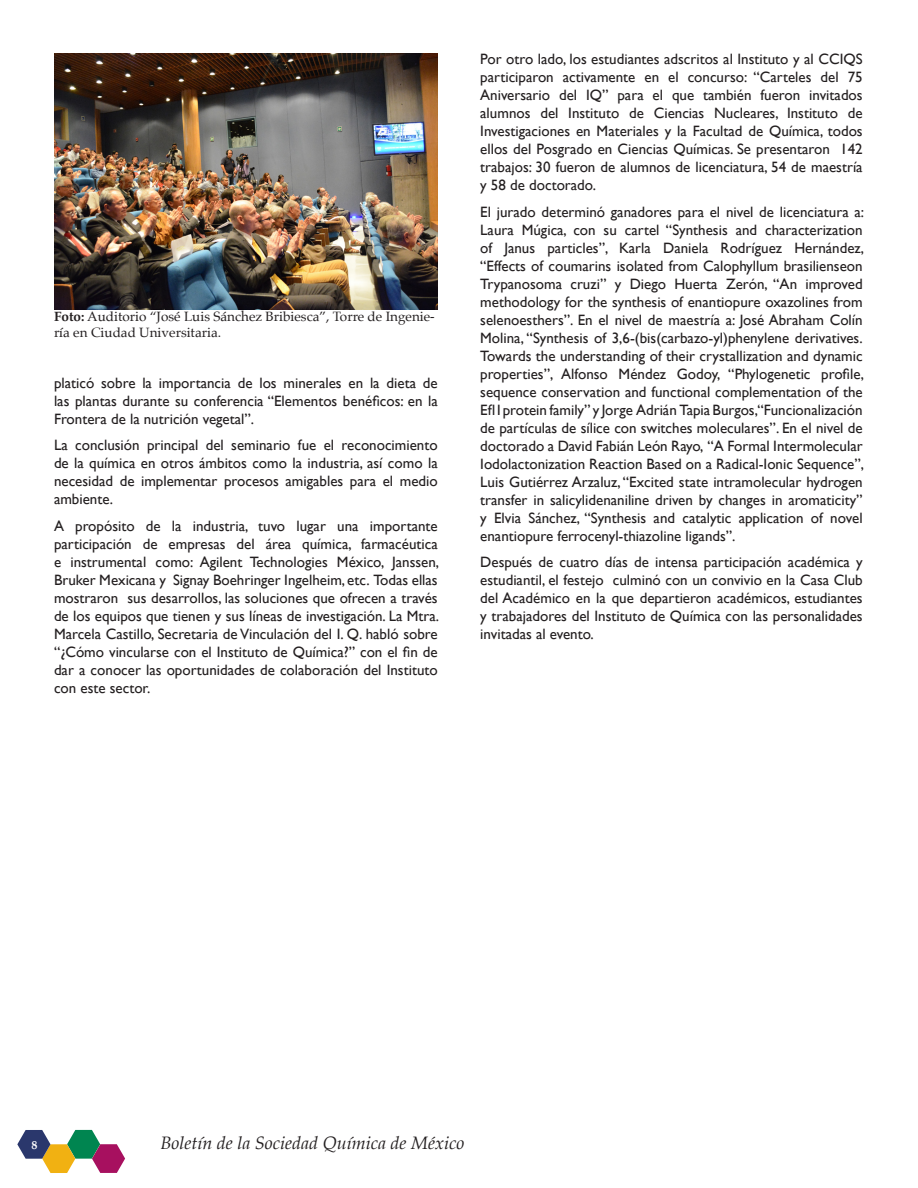
<style>
.page{position:relative;width:918px;height:1188px;background:#fff}
.page>*{position:absolute;margin:0;border:0;box-sizing:border-box;transform-origin:0 0}
.t1{font:italic 18px "Palatino";color:#231f20}
.Cuerpo{font:15px/18px "Gill Sans";color:#231f20;text-align:justify}
.Credito_graficos{font:13.5px/16.2px "Palatino";color:#231f20}
.t2{font:700 12px "Palatino";color:#fff}
.s1{font-weight:700}
</style>
<div class="page">
<svg style="left:17px;top:1130px;width:108px;height:43px"></svg>
<img style="left:54px;top:54px;width:384px;height:256px">
<p class="Credito_graficos" style="left:54px;top:308px;width:382px"><span class="s1">Foto:</span> Auditorio “José Luis Sánchez Bribiesca”, Torre de Ingenie&shy;ría en Ciudad Universitaria.</p>
<p class="Cuerpo" style="left:54px;top:374px;width:385px">platicó sobre la importancia de los minerales en la dieta de las plantas durante su conferencia “Elementos benéficos: en la Frontera de la nutrición vegetal”.</p>
<p class="Cuerpo" style="left:54px;top:436px;width:385px">La conclusión principal del seminario fue el reconocimiento de la química en otros ámbitos como la industria, así como la necesidad de implementar procesos amigables para el medio ambiente.</p>
<p class="Cuerpo" style="left:54px;top:517px;width:387px">A propósito de la industria, tuvo lugar una importante participación de empresas del área química, farmacéutica e instrumental como: Agilent Technologies México, Janssen, Bruker Mexicana y Signay Boehringer Ingelheim, etc. Todas ellas mostraron sus desarrollos, las soluciones que ofrecen a través de los equipos que tienen y sus líneas de investigación. La Mtra.<br>Marcela Castillo, Secretaria de Vinculación del I. Q. habló sobre “¿Cómo vincularse con el Instituto de Química?” con el fin de dar a conocer las oportunidades de colaboración del Instituto con este sector.</p>
<p class="Cuerpo" style="left:480px;top:50px;width:384px">Por otro lado, los estudiantes adscritos al Instituto y al CCIQS participaron activamente en el concurso: “Carteles del 75<br>Aniversario del IQ” para el que también fueron invitados alumnos del Instituto de Ciencias Nucleares, Instituto de Investigaciones en Materiales y la Facultad de Química, todos ellos del Posgrado en Ciencias Químicas. Se presentaron 142 trabajos: 30 fueron de alumnos de licenciatura, 54 de maestría y 58 de doctorado.</p>
<p class="Cuerpo" style="left:480px;top:203px;width:385px">El jurado determinó ganadores para el nivel de licenciatura a:<br>Laura Múgica, con su cartel “Synthesis and characterization of Janus particles”, Karla Daniela Rodríguez Hernández, “Effects of coumarins isolated from Calophyllum brasilienseon Trypanosoma cruzi” y Diego Huerta Zerón, “An improved methodology for the synthesis of enantiopure oxazolines from selenoesthers”. En el nivel de maestría a: José Abraham Colín Molina, “Synthesis of 3,6-(bis(carbazo-yl)phenylene derivatives.<br>Towards the understanding of their crystallization and dynamic properties”, Alfonso Méndez Godoy, “Phylogenetic profile, sequence conservation and functional complementation of the Efl1protein family” y Jorge Adrián Tapia Burgos,“Funcionalización de partículas de sílice con switches moleculares”. En el nivel de doctorado a David Fabián León Rayo, “A Formal Intermolecular Iodolactonization Reaction Based on a Radical-Ionic Sequence”, Luis Gutiérrez Arzaluz, “Excited state intramolecular hydrogen transfer in salicylidenaniline driven by changes in aromaticity” y Elvia Sánchez, “Synthesis and catalytic application of novel enantiopure ferrocenyl-thiazoline ligands”.</p>
<p class="Cuerpo" style="left:480px;top:553px;width:384px">Después de cuatro días de intensa participación académica y estudiantil, el festejo culminó con un convivio en la Casa Club del Académico en la que departieron académicos, estudiantes y trabajadores del Instituto de Química con las personalidades invitadas al evento.</p>
<p class="t2" style="left:32px;top:1135px;width:7px">8</p>
<p class="t1" style="left:160px;top:1127px;width:305px">Boletín de la Sociedad Química de México</p>
</div>
